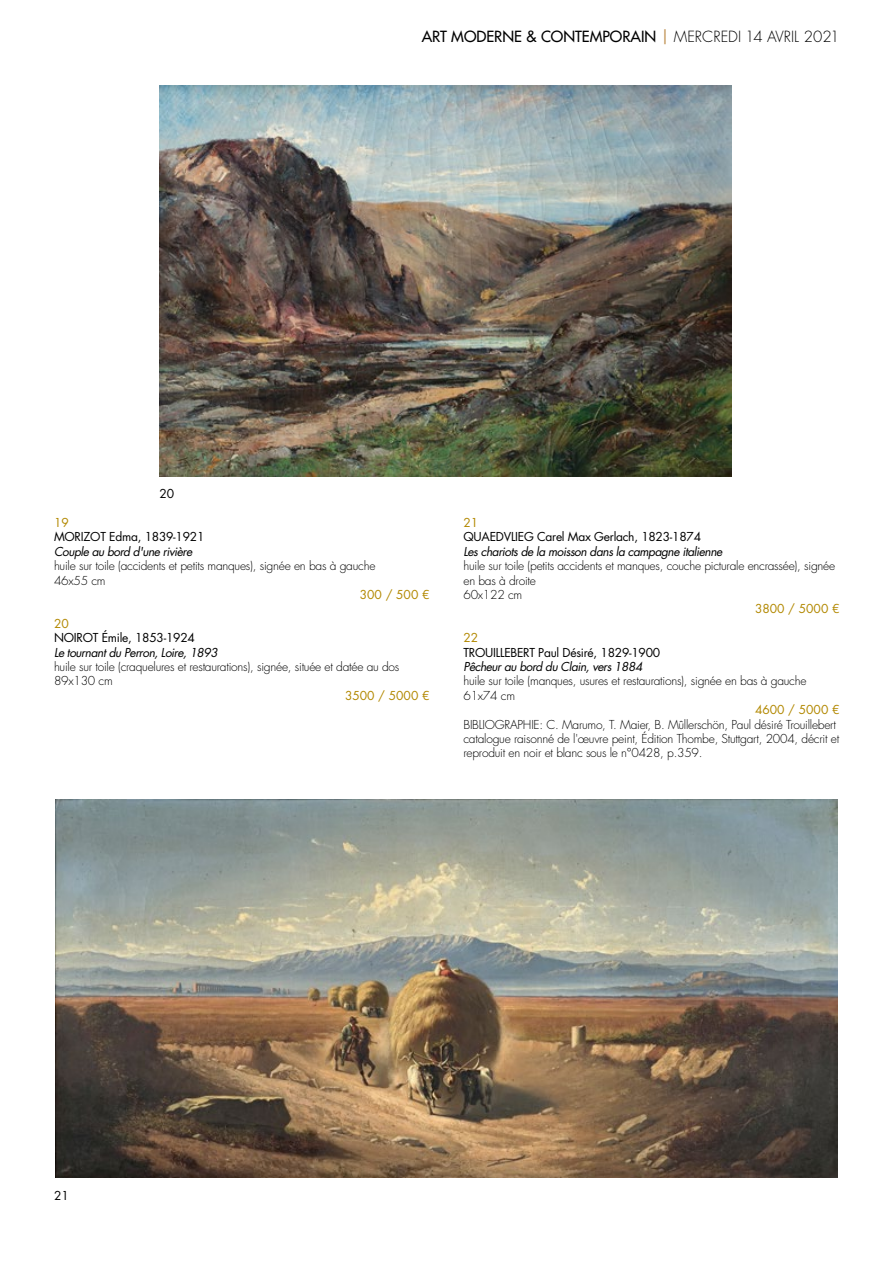
<style>
.page{position:relative;width:893px;height:1263px;background:#fff}
.page>*{position:absolute;margin:0;border:0;box-sizing:border-box;transform-origin:0 0}
.t1{font:500 15px "Futura Std";color:#000}
.t2{font:300 12px/14.4px "Futura Std";letter-spacing:-.02em;color:#000}
.t3{font:italic 12px "Futura Std";letter-spacing:-.04em;color:#000}
.t4{font:12px "Futura Std";letter-spacing:-.02em;color:#000}
.t5{font:12px "Futura Std";color:#b28800}
.s1{color:#c29558}
.s2{font-weight:300}
</style>
<div class="page">
<img style="left:159px;top:85px;width:572px;height:391px">
<img style="left:55px;top:799px;width:783px;height:379px">
<p class="t4" style="left:159px;top:486px;width:16px">20</p>
<p class="t1" style="left:422px;top:27px;width:419px">ART MODERNE &amp; CONTEMPORAIN <span class="s1">|</span> <span class="s2">MERCREDI 14 AVRIL 2021</span></p>
<p class="t5" style="left:54px;top:515px;width:16px">19</p>
<p class="t4" style="left:54px;top:529px;width:152px">MORIZOT Edma, 1839-1921</p>
<p class="t3" style="left:54px;top:544px;width:140px">Couple au bord d'une rivière</p>
<p class="t2" style="left:54px;top:559px;width:323px">huile sur toile (accidents et petits manques), signée en bas à gauche<br>46x55 cm</p>
<p class="t5" style="left:360px;top:587px;width:71px">300 / 500 €</p>
<p class="t5" style="left:54px;top:616px;width:16px">20</p>
<p class="t4" style="left:54px;top:630px;width:142px">NOIROT Émile, 1853-1924</p>
<p class="t3" style="left:54px;top:644px;width:165px">Le tournant du Perron, Loire, 1893</p>
<p class="t2" style="left:54px;top:660px;width:347px">huile sur toile (craquelures et restaurations), signée, située et datée au dos<br>89x130 cm</p>
<p class="t5" style="left:345px;top:688px;width:86px">3500 / 5000 €</p>
<p class="t5" style="left:463px;top:515px;width:16px">21</p>
<p class="t4" style="left:463px;top:529px;width:239px">QUAEDVLIEG Carel Max Gerlach, 1823-1874</p>
<p class="t3" style="left:463px;top:544px;width:261px">Les chariots de la moisson dans la campagne italienne</p>
<p class="t2" style="left:463px;top:559px;width:373px">huile sur toile (petits accidents et manques, couche picturale encrassée), signée en bas à droite<br>60x122 cm</p>
<p class="t5" style="left:755px;top:601px;width:86px">3800 / 5000 €</p>
<p class="t5" style="left:463px;top:630px;width:16px">22</p>
<p class="t4" style="left:463px;top:644px;width:198px">TROUILLEBERT Paul Désiré, 1829-1900</p>
<p class="t3" style="left:463px;top:659px;width:180px">Pêcheur au bord du Clain, vers 1884</p>
<p class="t2" style="left:463px;top:674px;width:345px">huile sur toile (manques, usures et restaurations), signée en bas à gauche<br>61x74 cm</p>
<p class="t5" style="left:755px;top:702px;width:86px">4600 / 5000 €</p>
<p class="t2" style="left:463px;top:717px;width:377px">BIBLIOGRAPHIE: C. Marumo, T. Maier, B. Mûllerschön, Paul désiré Trouillebert catalogue raisonné de l'œuvre peint, Édition Thombe, Stuttgart, 2004, décrit et reproduit en noir et blanc sous le n°0428, p.359.</p>
<p class="t4" style="left:54px;top:1188px;width:16px">21</p>
</div>
